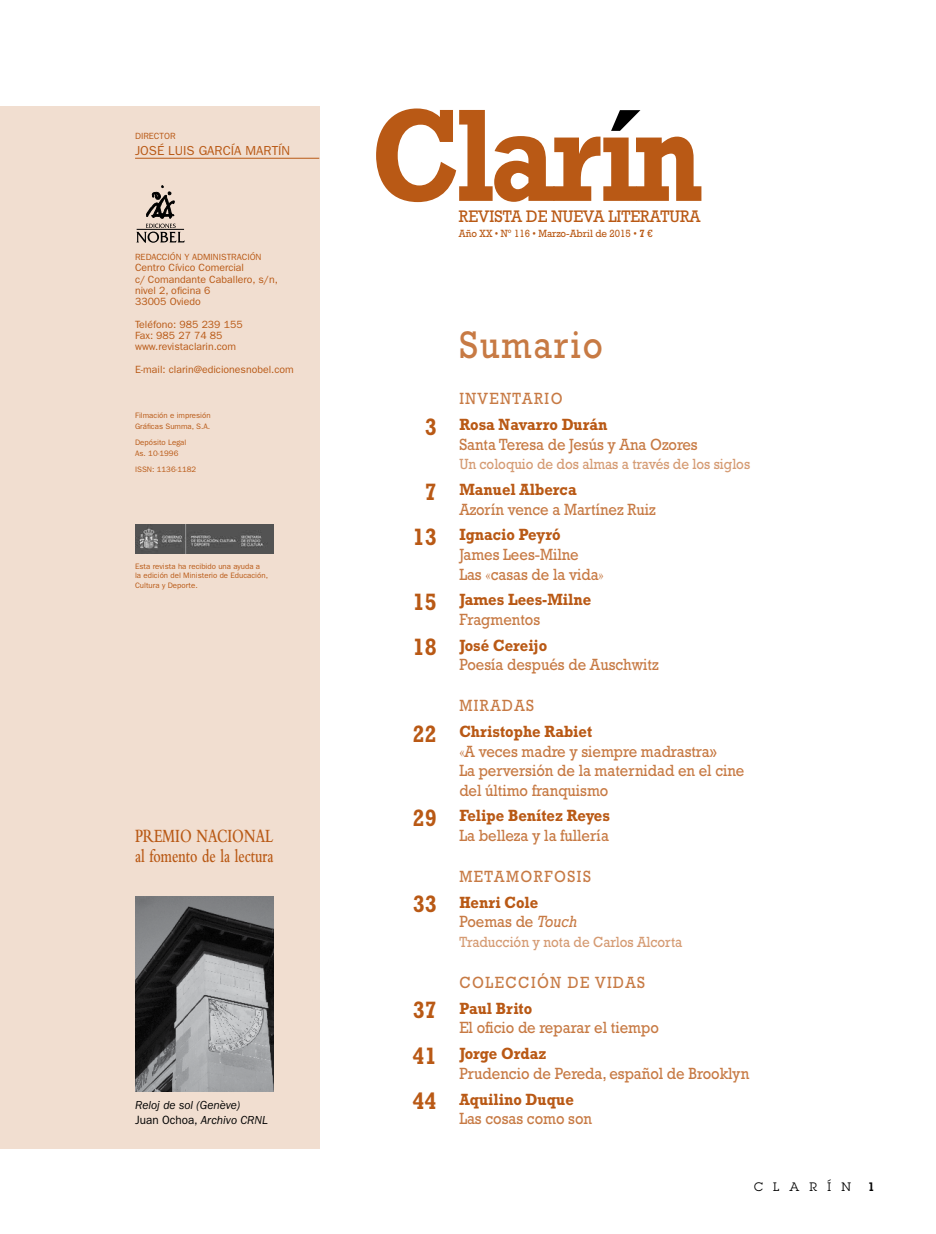
<style>
.page{position:relative;width:936px;height:1234px;background:#fff}
.page>*{position:absolute;margin:0;border:0;box-sizing:border-box;transform-origin:0 0}
.t1{font:39px "Rockwell Std";letter-spacing:.05em;color:#c77a44;scale:.9 1}
.t2{font:600 19.5px/19.5px "Bembo Std";color:#b95915;scale:.72 1}
.t3{font:16.95px "Rockwell Std";color:#b95915;scale:.93 1}
.t4{font:16.5px/19.5px "Rockwell Std";color:#c77a44;scale:.9 1}
.t5{font:700 16.5px/26px "Rockwell Std";color:#b95915;text-align:center;scale:.9 1}
.t6{font:16.5px/26px "Rockwell Std";letter-spacing:.1em;color:#c77a44;scale:.9 1}
.t7{font:15px "Rockwell Std";color:#d59b73;scale:.9 1}
.t8{font:13.05px "ITC Franklin Gothic Std";color:#b95915}
.t9{font:italic 12px/15px "ITC Franklin Gothic Std";color:#000}
.t10{font:12px "Lubalin Graph Std";letter-spacing:.85em;color:#000}
.t11{font:600 12px "Lubalin Graph Std";color:#000}
.t12{font:10.65px "Rockwell Std";color:#b95915;scale:.92 1}
.t13{font:10.5px/11.2px "ITC Franklin Gothic Std";color:#b95915}
.t14{font:9px "ITC Franklin Gothic Std";color:#b95915}
.t15{font:7.8px/11.2px "ITC Franklin Gothic Std";color:#b95915}
.s1{font-style:normal}
.s2{font-weight:700}
.s3{font-weight:400;color:#c77a44}
.s4{font-size:24px;color:#fff}
.s5{font-size:24px}
.s6{font-weight:700;font-size:24px;color:#fff}
.s7{font-weight:700;font-size:24px;color:#b95915}
.s8{font-weight:700;color:#b95915}
.s9{font-family:"Bembo Std"}
.s10{font-style:italic}
</style>
<div class="page">
<div style="left:0;top:106px;width:319px;height:1042px;background:#f1ded0"></div>
<hr style="left:135px;top:158px;width:184px;height:1px;background:#b95915">
<img style="left:135px;top:896px;width:139px;height:195px">
<svg style="left:376px;top:108px;width:325px;height:94px"></svg>
<img style="left:135px;top:524px;width:139px;height:29px">
<svg style="left:136px;top:185px;width:49px;height:58px"></svg>
<p class="t14" style="left:135px;top:131px;width:42px">DIRECTOR</p>
<p class="t8" style="left:135px;top:143px;width:157px">JOSÉ LUIS GARCÍA MARTÍN</p>
<p class="t14" style="left:135px;top:252px;width:6px">redacci</p>
<p class="t14" style="left:170px;top:252px;width:29px">ón y administraci</p>
<p class="t14" style="left:250px;top:252px;width:12px">ón</p>
<p class="t13" style="left:135px;top:262px;width:144px">Centro Cívico Comercial<br>c/ Comandante Caballero, s/n, nivel 2, oficina 6<br>33005 Oviedo</p>
<p class="t13" style="left:135px;top:318px;width:109px">Teléfono: 985 239 155<br>Fax: 985 27 74 85 www.revistaclarin.com</p>
<p class="t13" style="left:135px;top:363px;width:160px">E-mail: clarin@edicionesnobel.com</p>
<p class="t15" style="left:135px;top:409px;width:77px">Filmación e impresión<br>Gráficas Summa, S.A.</p>
<p class="t15" style="left:135px;top:436px;width:53px">Depósito Legal<br>As. 10-1996</p>
<p class="t15" style="left:135px;top:463px;width:63px">ISSN: 1136-1182</p>
<p class="t15" style="left:135px;top:561px;width:134px;line-height:9.4px">Esta revista ha recibido una ayuda a la edición del Ministerio de Educación,<br>Cultura y Deporte.</p>
<p class="t2" style="left:135px;top:826px;width:194px">premio nacional al fomento de la lectura</p>
<p class="t9" style="left:135px;top:1097px;width:134px">Reloj de sol (Genève)<br><span class="s1">Juan Ochoa,</span> Archivo CRNL</p>
<p class="t3" style="left:459px;top:206px;width:261px">REVISTA DE NUEVA LITERATURA</p>
<p class="t12" style="left:459px;top:227px;width:212px">Año XX • Nº 116 • Marzo-Abril de 2015 • <span class="s2">7</span> €</p>
<h1 class="t1" style="left:459px;top:322px;width:161px">Sumario</h1>
<p class="t5" style="left:413px;top:385px;width:218px"><span class="s3">INVENTARIO<br></span><span class="s4">0</span><span class="s5">3</span> Rosa Navarro Durán</p>
<p class="t4" style="left:459px;top:434px;width:266px">Santa Teresa de Jesús y Ana Ozores</p>
<p class="t7" style="left:459px;top:455px;width:325px">Un coloquio de dos almas a través de los siglos</p>
<p class="t4" style="left:459px;top:479px;width:220px;text-indent:-46px"><span class="s6">0</span><span class="s7">7</span> <span class="s8">Manuel Alberca<br></span>Azorín vence a Martínez Ruiz</p>
<p class="t4" style="left:459px;top:525px;width:162px;text-indent:-46px"><span class="s7">13</span> <span class="s8">Ignacio Peyró<br></span>James Lees-Milne<br>Las <span class="s9">«</span>casas de la vida<span class="s9">»</span></p>
<p class="t5" style="left:413px;top:589px;width:200px;line-height:19.5px"><span class="s5">15</span> James Lees-Milne<br><span class="s3">Fragmentos</span></p>
<p class="t4" style="left:459px;top:635px;width:223px;text-indent:-46px"><span class="s7">18</span> <span class="s8">José Cereijo<br></span>Poesía después de Auschwitz</p>
<p class="t5" style="left:413px;top:692px;width:201px;text-align:left;text-indent:46px"><span class="s3">MIRADAS<br></span><span class="s5">22</span> Christophe Rabiet</p>
<p class="t4" style="left:459px;top:740px;width:318px"><span class="s9">«</span>A veces madre y siempre madrastra»<br>La perversión de la maternidad en el cine del último franquismo</p>
<p class="t4" style="left:413px;top:805px;width:221px;text-align:right"><span class="s7">29</span> <span class="s8">Felipe Benítez Reyes<br></span>La belleza y la fullería</p>
<p class="t6" style="left:413px;top:863px;width:199px;text-indent:46px">METAMORFOSIS<br><span class="s7">33</span> <span class="s8">Henri Cole</span></p>
<p class="t4" style="left:459px;top:911px;width:132px">Poemas de <span class="s10">Touch</span></p>
<p class="t7" style="left:459px;top:933px;width:249px">Traducción y nota de Carlos Alcorta</p>
<p class="t6" style="left:413px;top:968px;width:259px;text-indent:46px">COLECCIÓN DE VIDAS<br><span class="s7">37</span> <span class="s8">Paul Brito</span></p>
<p class="t4" style="left:413px;top:1014px;width:275px;line-height:26px;text-indent:46px">El oficio de reparar el tiempo<br><span class="s7">41</span> <span class="s8">Jorge Ordaz</span></p>
<p class="t4" style="left:413px;top:1059px;width:375px;line-height:26px;text-indent:46px">Prudencio de Pereda, español de Brooklyn<br><span class="s7">44</span> <span class="s8">Aquilino Duque</span></p>
<p class="t4" style="left:459px;top:1108px;width:149px">Las cosas como son</p>
<p class="t10" style="left:754px;top:1179px;width:98px">CLARÍN</p>
<p class="t11" style="left:867px;top:1178px;width:8px">1</p>
</div>
